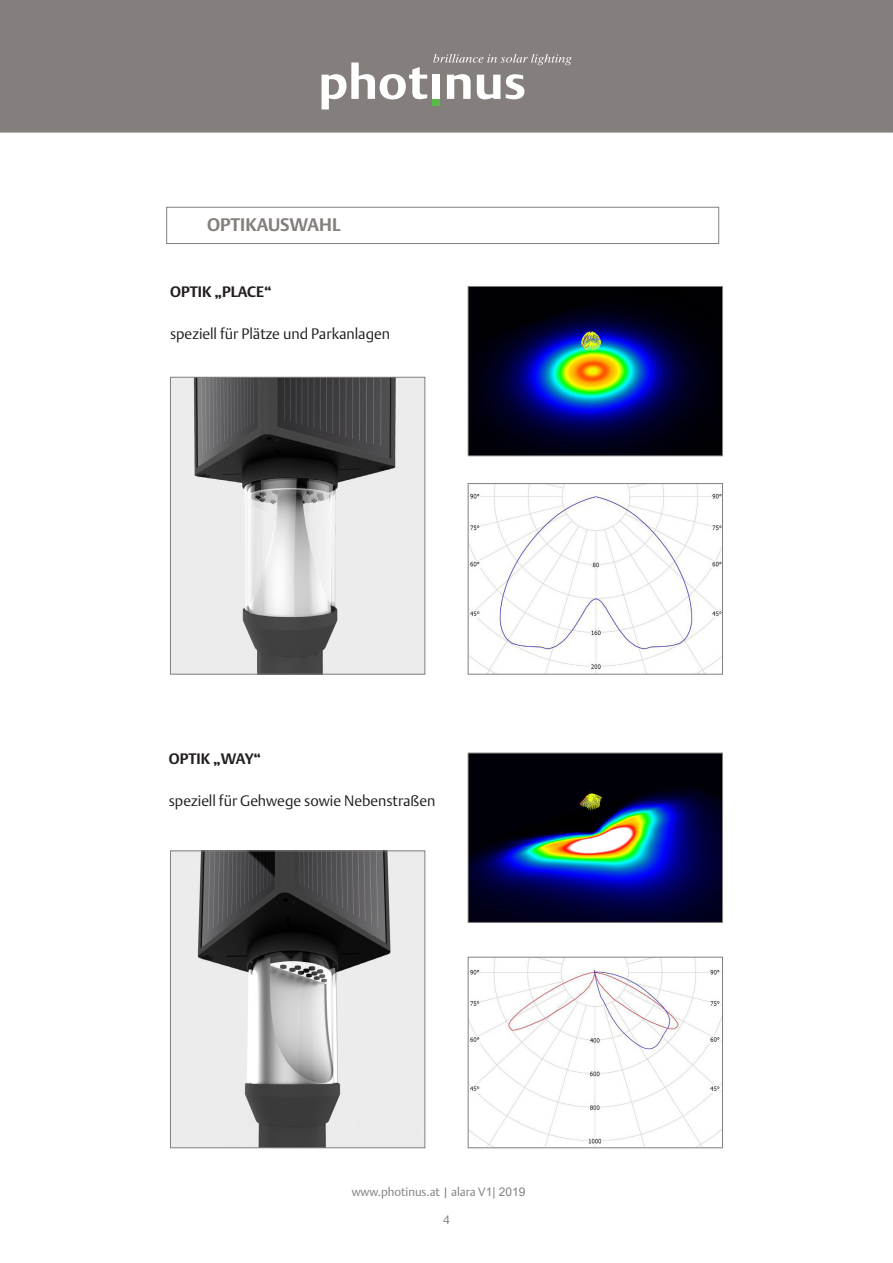
<style>
.page{position:relative;width:893px;height:1263px;background:#fff}
.page>*{position:absolute;margin:0;border:0;box-sizing:border-box;transform-origin:0 0}
.t1{font:700 18px "DTL Argo ST";color:#847f7d}
.t2{font:300 15px "DTL Argo T";color:#231f20}
.t3{font:700 15px "DTL Argo ST";color:#231f20}
.t4{font:300 12px "DTL Argo T";color:#847f7d}
.s1{font-family:"Arial";font-weight:400}
</style>
<div class="page">
<div style="left:0;top:0;width:893px;height:133px;background:#847f7d;border:2px solid #847f7d"></div>
<svg style="left:322px;top:63px;width:105px;height:46px"></svg>
<div style="left:432px;top:75px;width:7px;height:24px;background:#fff"></div>
<svg style="left:447px;top:74px;width:24px;height:25px"></svg>
<svg style="left:477px;top:75px;width:23px;height:24px"></svg>
<svg style="left:506px;top:74px;width:18px;height:25px"></svg>
<div style="left:432px;top:99px;width:7px;height:7px;background:#59ba47"></div>
<svg style="left:433px;top:54px;width:139px;height:11px"></svg>
<div style="left:166px;top:207px;width:553px;height:37px;border:1px solid #847f7d"></div>
<img style="left:470px;top:959px;width:251px;height:187px">
<div style="left:468px;top:957px;width:255px;height:191px;border:1px solid #847f7d"></div>
<img style="left:470px;top:755px;width:251px;height:166px">
<div style="left:468px;top:753px;width:255px;height:170px;border:1px solid #847f7d"></div>
<img style="left:470px;top:485px;width:251px;height:187px">
<div style="left:468px;top:483px;width:255px;height:191px;border:1px solid #847f7d"></div>
<img style="left:470px;top:288px;width:251px;height:166px">
<div style="left:468px;top:286px;width:255px;height:170px;border:1px solid #847f7d"></div>
<img style="left:172px;top:379px;width:251px;height:293px">
<div style="left:170px;top:377px;width:255px;height:297px;border:1px solid #847f7d"></div>
<img style="left:172px;top:852px;width:251px;height:294px">
<div style="left:170px;top:850px;width:255px;height:298px;border:1px solid #847f7d"></div>
<p class="t1" style="left:207px;top:214px;width:135px">OPTIKAUSWAHL</p>
<p class="t3" style="left:170px;top:283px;width:103px">OPTIK „PLACE“</p>
<p class="t2" style="left:170px;top:325px;width:221px">speziell für Plätze und Parkanlagen</p>
<p class="t3" style="left:169px;top:750px;width:94px">OPTIK „WAY“</p>
<p class="t2" style="left:169px;top:792px;width:268px">speziell für Gehwege sowie Nebenstraßen</p>
<p class="t4" style="left:352px;top:1184px;width:175px">www.photinus.at | alara V<span class="s1">1| 2019</span></p>
<p class="t4" style="left:443px;top:1212px;width:8px">4</p>
</div>
